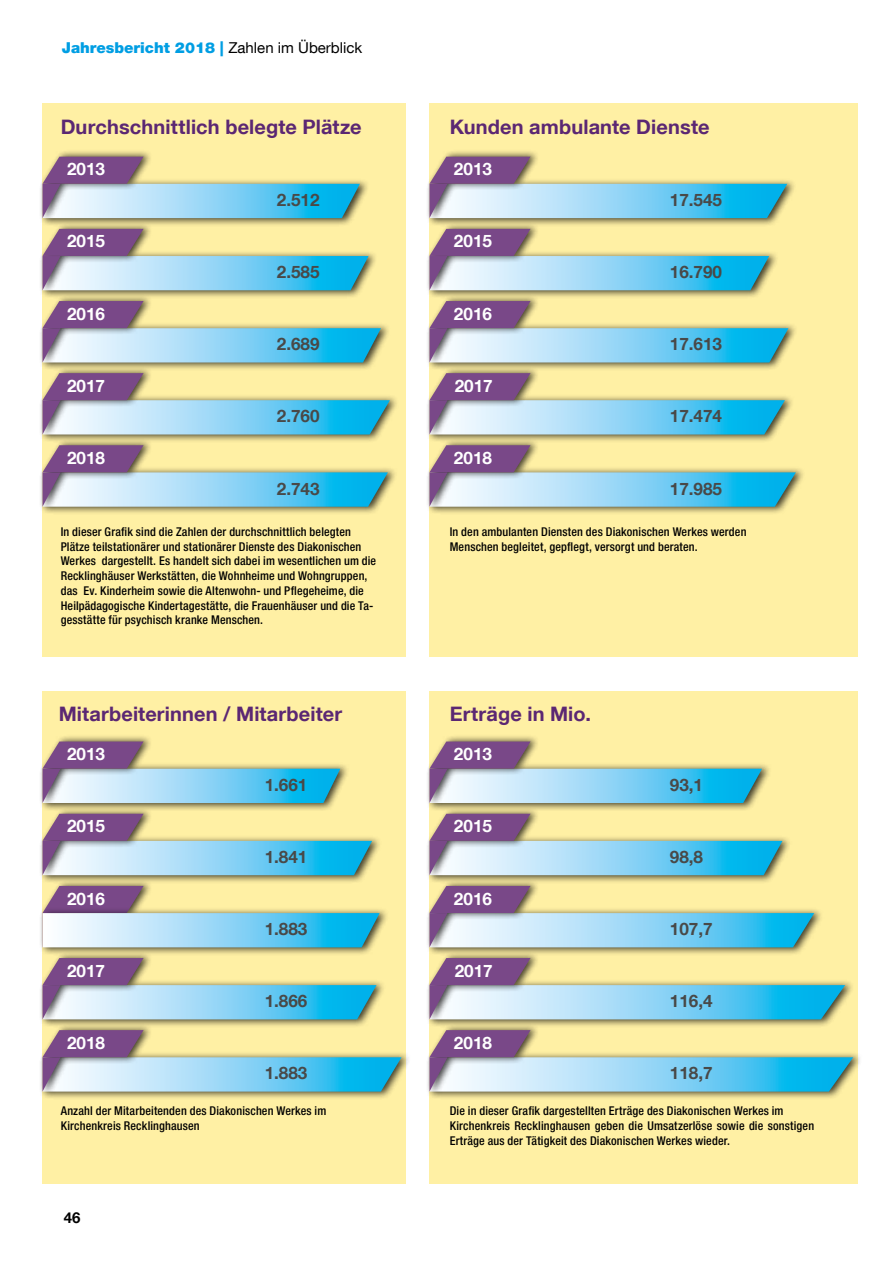
<style>
.page{position:relative;width:893px;height:1263px;background:#fff}
.page>*{position:absolute;margin:0;border:0;box-sizing:border-box;transform-origin:0 0}
.t1{font:700 19.95px "Helvetica Neue LT Com";letter-spacing:.01em;color:#5b2773}
.t2{font:700 17.1px "Helvetica Neue LT Com";color:#494948}
.t3{font:700 17.1px "Helvetica Neue LT Com";color:#fff}
.t4{font:900 15px "Helvetica Neue LT Com";color:#009ee3}
.t5{font:700 15px "Helvetica Neue LT Com";color:#000}
.t6{font:500 condensed 12.15px/14.7px "Helvetica Neue";letter-spacing:.01em;color:#000}
.s1{font-weight:400;color:#000}
</style>
<div class="page">
<div style="left:43px;top:691px;width:363px;height:493px;background:#fff0a4"></div>
<div style="left:39px;top:879px;width:114px;height:74px;background:#000;opacity:.75"></div>
<div style="left:39px;top:979px;width:348px;height:49px;background:#000;opacity:.75"></div>
<div style="left:39px;top:951px;width:114px;height:74px;background:#000;opacity:.75"></div>
<svg style="left:43px;top:958px;width:334px;height:61px"></svg>
<div style="left:39px;top:1051px;width:372px;height:49px;background:#000;opacity:.75"></div>
<div style="left:39px;top:1023px;width:114px;height:75px;background:#000;opacity:.75"></div>
<svg style="left:43px;top:1030px;width:358px;height:61px"></svg>
<div style="left:39px;top:763px;width:311px;height:48px;background:#000;opacity:.75"></div>
<div style="left:39px;top:734px;width:114px;height:75px;background:#000;opacity:.75"></div>
<svg style="left:43px;top:741px;width:297px;height:62px"></svg>
<div style="left:39px;top:835px;width:343px;height:48px;background:#000;opacity:.75"></div>
<div style="left:39px;top:807px;width:114px;height:74px;background:#000;opacity:.75"></div>
<svg style="left:43px;top:814px;width:329px;height:61px"></svg>
<div style="left:39px;top:907px;width:350px;height:49px;background:#000;opacity:.75"></div>
<svg style="left:43px;top:886px;width:337px;height:61px"></svg>
<div style="left:429px;top:691px;width:429px;height:493px;background:#fff0a4"></div>
<div style="left:426px;top:979px;width:429px;height:49px;background:#000;opacity:.75"></div>
<div style="left:426px;top:951px;width:114px;height:74px;background:#000;opacity:.75"></div>
<svg style="left:429px;top:958px;width:416px;height:61px"></svg>
<div style="left:426px;top:1051px;width:437px;height:49px;background:#000;opacity:.75"></div>
<div style="left:426px;top:1023px;width:114px;height:75px;background:#000;opacity:.75"></div>
<svg style="left:429px;top:1030px;width:424px;height:61px"></svg>
<div style="left:426px;top:763px;width:346px;height:48px;background:#000;opacity:.75"></div>
<div style="left:426px;top:734px;width:114px;height:75px;background:#000;opacity:.75"></div>
<svg style="left:429px;top:741px;width:333px;height:62px"></svg>
<div style="left:426px;top:835px;width:366px;height:48px;background:#000;opacity:.75"></div>
<div style="left:426px;top:807px;width:114px;height:74px;background:#000;opacity:.75"></div>
<svg style="left:429px;top:814px;width:353px;height:61px"></svg>
<div style="left:426px;top:907px;width:398px;height:49px;background:#000;opacity:.75"></div>
<div style="left:426px;top:879px;width:114px;height:74px;background:#000;opacity:.75"></div>
<svg style="left:429px;top:886px;width:385px;height:61px"></svg>
<div style="left:43px;top:103px;width:363px;height:554px;background:#fff0a4"></div>
<div style="left:39px;top:394px;width:360px;height:49px;background:#000;opacity:.75"></div>
<div style="left:39px;top:366px;width:114px;height:75px;background:#000;opacity:.75"></div>
<svg style="left:43px;top:373px;width:347px;height:61px"></svg>
<div style="left:39px;top:466px;width:359px;height:49px;background:#000;opacity:.75"></div>
<div style="left:39px;top:438px;width:114px;height:75px;background:#000;opacity:.75"></div>
<svg style="left:43px;top:445px;width:345px;height:62px"></svg>
<div style="left:39px;top:178px;width:331px;height:48px;background:#000;opacity:.75"></div>
<div style="left:39px;top:150px;width:114px;height:74px;background:#000;opacity:.75"></div>
<svg style="left:43px;top:157px;width:317px;height:61px"></svg>
<div style="left:39px;top:250px;width:339px;height:49px;background:#000;opacity:.75"></div>
<div style="left:39px;top:222px;width:114px;height:74px;background:#000;opacity:.75"></div>
<svg style="left:43px;top:229px;width:326px;height:61px"></svg>
<div style="left:39px;top:322px;width:352px;height:49px;background:#000;opacity:.75"></div>
<div style="left:39px;top:294px;width:114px;height:75px;background:#000;opacity:.75"></div>
<svg style="left:43px;top:301px;width:338px;height:61px"></svg>
<div style="left:429px;top:103px;width:429px;height:554px;background:#fff0a4"></div>
<div style="left:426px;top:394px;width:369px;height:49px;background:#000;opacity:.75"></div>
<div style="left:426px;top:366px;width:114px;height:75px;background:#000;opacity:.75"></div>
<svg style="left:429px;top:373px;width:356px;height:61px"></svg>
<div style="left:426px;top:466px;width:380px;height:49px;background:#000;opacity:.75"></div>
<div style="left:426px;top:438px;width:114px;height:75px;background:#000;opacity:.75"></div>
<svg style="left:429px;top:445px;width:367px;height:62px"></svg>
<div style="left:426px;top:178px;width:371px;height:48px;background:#000;opacity:.75"></div>
<div style="left:426px;top:150px;width:114px;height:74px;background:#000;opacity:.75"></div>
<svg style="left:429px;top:157px;width:358px;height:61px"></svg>
<div style="left:426px;top:250px;width:353px;height:49px;background:#000;opacity:.75"></div>
<div style="left:426px;top:222px;width:114px;height:74px;background:#000;opacity:.75"></div>
<svg style="left:429px;top:229px;width:340px;height:61px"></svg>
<div style="left:426px;top:322px;width:372px;height:49px;background:#000;opacity:.75"></div>
<div style="left:426px;top:294px;width:114px;height:75px;background:#000;opacity:.75"></div>
<svg style="left:429px;top:301px;width:359px;height:61px"></svg>
<p class="t4" style="left:62px;top:39px;width:302px">Jahresbericht 2018 | <span class="s1">Zahlen im Überblick</span></p>
<h1 class="t1" style="left:61px;top:114px;width:303px">Durchschnittlich belegte Plätze</h1>
<h1 class="t1" style="left:450px;top:114px;width:261px">Kunden ambulante Dienste</h1>
<h2 class="t3" style="left:67px;top:158px;width:40px">2013</h2>
<h2 class="t3" style="left:454px;top:158px;width:40px">2013</h2>
<h2 class="t2" style="left:277px;top:189px;width:44px">2.512</h2>
<h2 class="t2" style="left:670px;top:189px;width:54px">17.545</h2>
<h2 class="t3" style="left:67px;top:231px;width:40px">2015</h2>
<h2 class="t3" style="left:454px;top:231px;width:40px">2015</h2>
<h2 class="t2" style="left:277px;top:261px;width:44px">2.585</h2>
<h2 class="t2" style="left:670px;top:261px;width:54px">16.790</h2>
<h2 class="t3" style="left:67px;top:303px;width:40px">2016</h2>
<h2 class="t3" style="left:454px;top:303px;width:40px">2016</h2>
<h2 class="t2" style="left:277px;top:333px;width:44px">2.689</h2>
<h2 class="t2" style="left:670px;top:333px;width:54px">17.613</h2>
<h2 class="t3" style="left:67px;top:375px;width:40px">2017</h2>
<h2 class="t3" style="left:455px;top:375px;width:40px">2017</h2>
<h2 class="t2" style="left:277px;top:405px;width:44px">2.760</h2>
<h2 class="t2" style="left:670px;top:405px;width:54px">17.474</h2>
<h2 class="t3" style="left:67px;top:447px;width:40px">2018</h2>
<h2 class="t3" style="left:454px;top:447px;width:40px">2018</h2>
<h2 class="t2" style="left:277px;top:478px;width:44px">2.743</h2>
<h2 class="t2" style="left:670px;top:478px;width:54px">17.985</h2>
<p class="t6" style="left:61px;top:524px;width:317px">In dieser Grafik sind die Zahlen der durchschnittlich belegten Plätze teilstationärer und stationärer Dienste des Diakonischen Werkes dargestellt. Es handelt sich dabei im wesentlichen um die Recklinghäuser Werkstätten, die Wohnheime und Wohngruppen, das Ev. Kinderheim sowie die Altenwohn- und Pflegeheime, die Heilpädagogische Kindertagestätte, die Frauenhäuser und die Ta&shy;gesstätte für psychisch kranke Menschen.</p>
<p class="t6" style="left:450px;top:524px;width:298px">In den ambulanten Diensten des Diakonischen Werkes werden<br>Menschen begleitet, gepflegt, versorgt und beraten.</p>
<h1 class="t1" style="left:59px;top:702px;width:285px">Mitarbeiterinnen / Mitarbeiter</h1>
<h1 class="t1" style="left:450px;top:702px;width:143px">Erträge in Mio.</h1>
<h2 class="t3" style="left:67px;top:743px;width:40px">2013</h2>
<h2 class="t3" style="left:454px;top:743px;width:40px">2013</h2>
<h2 class="t2" style="left:265px;top:774px;width:44px">1.661</h2>
<h2 class="t2" style="left:670px;top:774px;width:35px">93,1</h2>
<h2 class="t3" style="left:67px;top:815px;width:40px">2015</h2>
<h2 class="t3" style="left:454px;top:815px;width:40px">2015</h2>
<h2 class="t2" style="left:265px;top:846px;width:44px">1.841</h2>
<h2 class="t2" style="left:670px;top:846px;width:35px">98,8</h2>
<h2 class="t3" style="left:67px;top:888px;width:40px">2016</h2>
<h2 class="t3" style="left:454px;top:888px;width:40px">2016</h2>
<h2 class="t2" style="left:265px;top:918px;width:44px">1.883</h2>
<h2 class="t2" style="left:670px;top:918px;width:44px">107,7</h2>
<h2 class="t3" style="left:67px;top:960px;width:40px">2017</h2>
<h2 class="t3" style="left:455px;top:960px;width:40px">2017</h2>
<h2 class="t2" style="left:265px;top:990px;width:44px">1.866</h2>
<h2 class="t2" style="left:670px;top:990px;width:44px">116,4</h2>
<h2 class="t3" style="left:67px;top:1032px;width:40px">2018</h2>
<h2 class="t3" style="left:454px;top:1032px;width:40px">2018</h2>
<h2 class="t2" style="left:265px;top:1062px;width:44px">1.883</h2>
<h2 class="t2" style="left:670px;top:1062px;width:44px">118,7</h2>
<p class="t6" style="left:61px;top:1103px;width:267px">Anzahl der Mitarbeitenden des Diakonischen Werkes im<br>Kirchenkreis Recklinghausen</p>
<p class="t6" style="left:450px;top:1103px;width:366px">Die in dieser Grafik dargestellten Erträge des Diakonischen Werkes im<br>Kirchenkreis Recklinghausen geben die Umsatzerlöse sowie die sonstigen<br>Erträge aus der Tätigkeit des Diakonischen Werkes wieder.</p>
<p class="t5" style="left:64px;top:1208px;width:18px">46</p>
</div>
